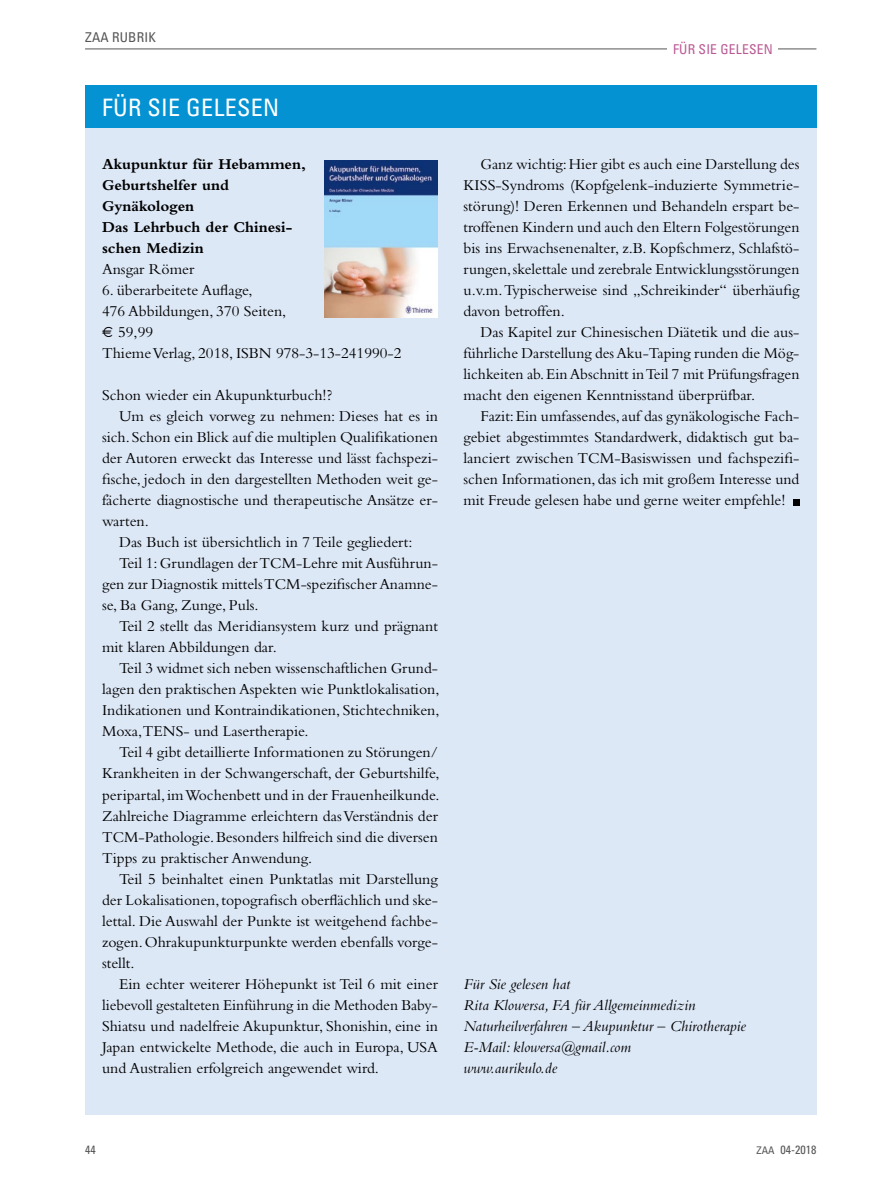
<style>
.page{position:relative;width:893px;height:1187px;background:#fff}
.page>*{position:absolute;margin:0;border:0;box-sizing:border-box;transform-origin:0 0}
.t1{font:condensed 24px "Univers LT";letter-spacing:.015em;color:#fff}
.t2{font:15.75px/21px "Bembo";color:#000;text-align:justify}
.t3{font:italic 15.75px/21px "Bembo";color:#000}
.t4{font:700 15.75px/21px "Bembo";color:#000}
.t5{font:condensed 13.5px "Univers LT";letter-spacing:.015em;color:#ba5a94}
.t6{font:condensed 13.5px "Univers LT";letter-spacing:.015em;color:#565656}
.t7{font:condensed 12px "Univers LT";color:#565656}
.s1{font-family:"Times"}
.s2{font-size:10.5px}
</style>
<div class="page">
<hr style="left:85px;top:49px;width:731px;height:1px;background:#565656">
<div style="left:668px;top:43px;width:110px;height:11px;background:#fff"></div>
<div style="left:85px;top:85px;width:731px;height:1029px;background:#dde8f7"></div>
<div style="left:85px;top:85px;width:731px;height:43px;background:#0492d2"></div>
<svg style="left:793px;top:499px;width:6px;height:6px"></svg>
<img style="left:324px;top:161px;width:114px;height:157px">
<p class="t6" style="left:85px;top:28px;width:72px">ZAA RUBRIK</p>
<h1 class="t1" style="left:102px;top:92px;width:179px">FÜR SIE GELESEN</h1>
<p class="t4" style="left:102px;top:154px;width:206px">Akupunktur für Hebammen,<br>Geburtshelfer und<br>Gynäkologen<br>Das Lehrbuch der Chinesi&shy;schen Medizin</p>
<p class="t2" style="left:102px;top:258px;width:94px">Ansgar Römer</p>
<p class="t2" style="left:102px;top:279px;width:301px;text-align:left">6. überarbeitete Auflage,<br>476 Abbildungen, 370 Seiten,<br><span class="s1">€</span> 59,99<br>Thieme Verlag, 2018, ISBN 978-3-13-241990-2</p>
<p class="t2" style="left:102px;top:384px;width:232px">Schon wieder ein Akupunkturbuch!?</p>
<p class="t2" style="left:119px;top:405px;width:320px">Um es gleich vorweg zu nehmen: Dieses hat es in</p>
<p class="t2" style="left:102px;top:426px;width:337px">sich. Schon ein Blick auf die multiplen Qualifikationen</p>
<p class="t2" style="left:102px;top:447px;width:337px">der Autoren erweckt das Interesse und lässt fachspezi-</p>
<p class="t2" style="left:102px;top:468px;width:337px">fische, jedoch in den dargestellten Methoden weit ge-</p>
<p class="t2" style="left:102px;top:489px;width:337px">fächerte diagnostische und therapeutische Ansätze er-</p>
<p class="t2" style="left:102px;top:510px;width:48px">warten.</p>
<p class="t2" style="left:119px;top:531px;width:295px">Das Buch ist übersichtlich in 7 Teile gegliedert:</p>
<p class="t2" style="left:119px;top:552px;width:320px">Teil 1: Grundlagen der TCM-Lehre mit Ausführun-</p>
<p class="t2" style="left:102px;top:573px;width:337px">gen zur Diagnostik mittels TCM-spezifischer Anamne-</p>
<p class="t2" style="left:102px;top:594px;width:158px">se, Ba Gang, Zunge, Puls.</p>
<p class="t2" style="left:119px;top:615px;width:320px">Teil 2 stellt das Meridiansystem kurz und prägnant</p>
<p class="t2" style="left:102px;top:636px;width:176px">mit klaren Abbildungen dar.</p>
<p class="t2" style="left:119px;top:657px;width:320px">Teil 3 widmet sich neben wissenschaftlichen Grund-</p>
<p class="t2" style="left:102px;top:678px;width:339px">lagen den praktischen Aspekten wie Punktlokalisation,</p>
<p class="t2" style="left:102px;top:699px;width:339px">Indikationen und Kontraindikationen, Stichtechniken,</p>
<p class="t2" style="left:102px;top:720px;width:208px">Moxa,TENS- und Lasertherapie.</p>
<p class="t2" style="left:119px;top:741px;width:320px">Teil 4 gibt detaillierte Informationen zu Störungen/</p>
<p class="t2" style="left:102px;top:762px;width:339px">Krankheiten in der Schwangerschaft, der Geburtshilfe,</p>
<p class="t2" style="left:102px;top:783px;width:339px">peripartal, im Wochenbett und in der Frauenheilkunde.</p>
<p class="t2" style="left:102px;top:804px;width:337px">Zahlreiche Diagramme erleichtern das Verständnis der</p>
<p class="t2" style="left:102px;top:825px;width:337px">TCM-Pathologie. Besonders hilfreich sind die diversen</p>
<p class="t2" style="left:102px;top:846px;width:212px">Tipps zu praktischer Anwendung.</p>
<p class="t2" style="left:119px;top:867px;width:320px">Teil 5 beinhaltet einen Punktatlas mit Darstellung</p>
<p class="t2" style="left:102px;top:888px;width:337px">der Lokalisationen, topografisch oberflächlich und ske-</p>
<p class="t2" style="left:102px;top:909px;width:337px">lettal. Die Auswahl der Punkte ist weitgehend fachbe-</p>
<p class="t2" style="left:102px;top:930px;width:337px">zogen. Ohrakupunkturpunkte werden ebenfalls vorge-</p>
<p class="t2" style="left:102px;top:951px;width:34px">stellt.</p>
<p class="t2" style="left:119px;top:972px;width:320px">Ein echter weiterer Höhepunkt ist Teil 6 mit einer</p>
<p class="t2" style="left:102px;top:993px;width:337px">liebevoll gestalteten Einführung in die Methoden Baby-</p>
<p class="t2" style="left:102px;top:1014px;width:337px">Shiatsu und nadelfreie Akupunktur, Shonishin, eine in</p>
<p class="t2" style="left:102px;top:1035px;width:337px">Japan entwickelte Methode, die auch in Europa, USA</p>
<p class="t2" style="left:102px;top:1056px;width:278px">und Australien erfolgreich angewendet wird.</p>
<p class="t5" style="left:673px;top:40px;width:101px">FÜR SIE GELESEN</p>
<p class="t2" style="left:463px;top:153px;width:337px;text-indent:17px">Ganz wichtig: Hier gibt es auch eine Darstellung des KISS-Syndroms (Kopfgelenk-induzierte Symmetrie&shy;störung)! Deren Erkennen und Behandeln erspart be&shy;troffenen Kindern und auch den Eltern Folgestörungen bis ins Erwachsenenalter, z.B. Kopfschmerz, Schlafstö&shy;rungen, skelettale und zerebrale Entwicklungsstörungen u.v.m. Typischerweise sind „Schreikinder“ überhäufig davon betroffen.</p>
<p class="t2" style="left:463px;top:321px;width:337px;text-indent:17px">Das Kapitel zur Chinesischen Diätetik und die aus&shy;führliche Darstellung des Aku-Taping runden die Mög&shy;lichkeiten ab. Ein Abschnitt in Teil 7 mit Prüfungsfragen macht den eigenen Kenntnisstand überprüfbar.</p>
<p class="t2" style="left:463px;top:405px;width:337px;text-indent:17px">Fazit: Ein umfassendes, auf das gynäkologische Fach&shy;gebiet abgestimmtes Standardwerk, didaktisch gut ba&shy;lanciert zwischen TCM-Basiswissen und fachspezifi&shy;schen Informationen, das ich mit großem Interesse und mit Freude gelesen habe und gerne weiter empfehle!</p>
<p class="t3" style="left:463px;top:972px;width:284px">Für Sie gelesen hat<br>Rita Klowersa, FA für Allgemeinmedizin<br>Naturheilverfahren – Akupunktur – Chirotherapie<br>E-Mail: klowersa@gmail.com<br>www.aurikulo.de</p>
<p class="t7" style="left:85px;top:1141px;width:12px">44</p>
<p class="t7" style="left:756px;top:1141px;width:62px"><span class="s2">ZAA</span> 04-2018</p>
</div>
